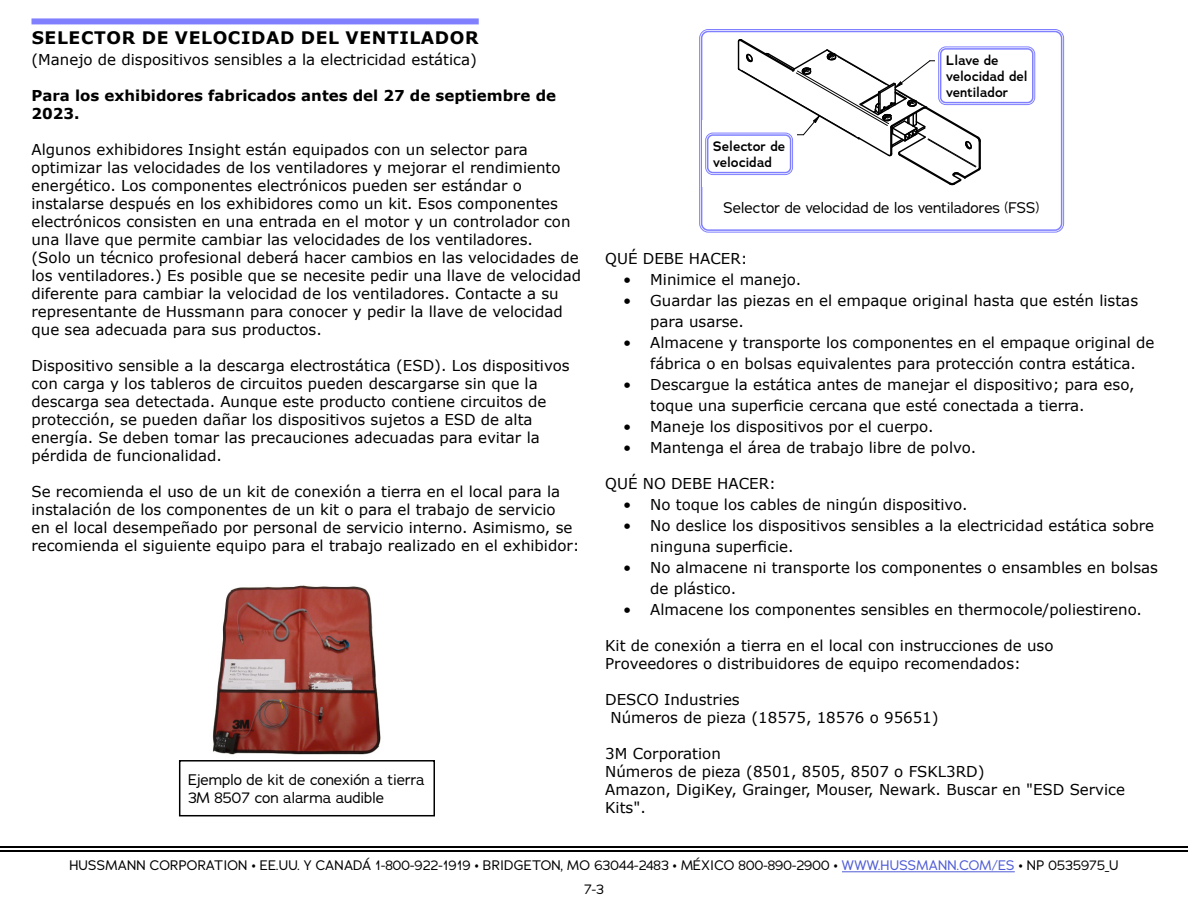
<style>
.page{position:relative;width:1188px;height:918px;background:#fff}
.page>*{position:absolute;margin:0;border:0;box-sizing:border-box;transform-origin:0 0}
.t1{font:700 17.25px "Verdana";letter-spacing:.035em;color:#000}
.Body_Text{font:15px/18px "Verdana";color:#000}
.t2{font:15px/18px "Adrianna";color:#000}
.Body_Text-2{font:700 15px/18px "Verdana";color:#000}
.t3{font:13.5px/24px "Adrianna";letter-spacing:.01em;color:#000;text-align:center}
.Call_Out{font:600 13.5px/16.2px "Adrianna";color:#000}
.s1{color:#4f5cd6}
</style>
<div class="page">
<hr style="left:842px;top:872px;width:173px;height:1px;background:#4f5cd6">
<hr style="left:0;top:846px;width:1188px;height:2px;background:#000">
<hr style="left:0;top:850px;width:1188px;height:2px;background:#000">
<img style="left:212px;top:585px;width:169px;height:170px">
<svg style="left:737px;top:39px;width:244px;height:147px"></svg>
<div style="left:699px;top:29px;width:365px;height:203px;border:1px solid #8080ff;border-radius:9px"></div>
<div style="left:701px;top:31px;width:361px;height:200px;border:2px solid #8080ff;border-radius:7px"></div>
<div style="left:179px;top:760px;width:256px;height:56px;border:2px solid #000"></div>
<div style="left:702px;top:121px;width:94px;height:66px;background:#fff"></div>
<div style="left:705px;top:133px;width:88px;height:42px;border:1px solid #8080ff;border-radius:7px"></div>
<div style="left:707px;top:134px;width:84px;height:39px;border:2px solid #8080ff;border-radius:5px"></div>
<div style="left:935px;top:43px;width:115px;height:66px;background:#fff"></div>
<div style="left:938px;top:47px;width:97px;height:58px;border:1px solid #8080ff;border-radius:7px"></div>
<div style="left:940px;top:48px;width:94px;height:55px;border:2px solid #8080ff;border-radius:5px"></div>
<div style="left:32px;top:18px;width:447px;height:6px;background:#8080ff"></div>
<p class="t1" style="left:32px;top:25px;width:448px">SELECTOR DE VELOCIDAD DEL VENTILADOR</p>
<p class="Body_Text" style="left:32px;top:50px;width:447px">(Manejo de dispositivos sensibles a la electricidad estática)</p>
<p class="Body_Text-2" style="left:32px;top:86px;width:526px">Para los exhibidores fabricados antes del 27 de septiembre de<br>2023.</p>
<p class="Body_Text" style="left:32px;top:140px;width:551px">Algunos exhibidores Insight están equipados con un selector para optimizar las velocidades de los ventiladores y mejorar el rendimiento energético. Los componentes electrónicos pueden ser estándar o instalarse después en los exhibidores como un kit. Esos componentes electrónicos consisten en una entrada en el motor y un controlador con una llave que permite cambiar las velocidades de los ventiladores.<br>(Solo un técnico profesional deberá hacer cambios en las velocidades de los ventiladores.) Es posible que se necesite pedir una llave de velocidad diferente para cambiar la velocidad de los ventiladores. Contacte a su representante de Hussmann para conocer y pedir la llave de velocidad que sea adecuada para sus productos.</p>
<p class="Body_Text" style="left:32px;top:356px;width:540px">Dispositivo sensible a la descarga electrostática (ESD). Los dispositivos con carga y los tableros de circuitos pueden descargarse sin que la descarga sea detectada. Aunque este producto contiene circuitos de protección, se pueden dañar los dispositivos sujetos a ESD de alta energía. Se deben tomar las precauciones adecuadas para evitar la pérdida de funcionalidad.</p>
<p class="Body_Text" style="left:32px;top:482px;width:550px">Se recomienda el uso de un kit de conexión a tierra en el local para la instalación de los componentes de un kit o para el trabajo de servicio<br>en el local desempeñado por personal de servicio interno. Asimismo, se recomienda el siguiente equipo para el trabajo realizado en el exhibidor:</p>
<p class="t2" style="left:188px;top:771px;width:238px">Ejemplo de kit de conexión a tierra<br>3M 8507 con alarma audible</p>
<p class="Call_Out" style="left:713px;top:138px;width:74px">Selector de velocidad</p>
<p class="Call_Out" style="left:946px;top:52px;width:83px">Llave de velocidad del ventilador</p>
<p class="t2" style="left:723px;top:199px;width:317px">Selector de velocidad de los ventiladores (FSS)</p>
<p class="Body_Text" style="left:605px;top:250px;width:144px">QUÉ DEBE HACER:</p>
<p class="Body_Text" style="left:623px;top:271px;width:180px">• Minimice el manejo.</p>
<p class="Body_Text" style="left:650px;top:290px;width:489px;line-height:21px;text-indent:-27px">• Guardar las piezas en el empaque original hasta que estén listas para usarse.</p>
<p class="Body_Text" style="left:623px;top:332px;width:533px;line-height:21px;text-align:center">• Almacene y transporte los componentes en el empaque original de fábrica o en bolsas equivalentes para protección contra estática.</p>
<p class="Body_Text" style="left:650px;top:374px;width:486px;line-height:21px;text-indent:-27px">• Descargue la estática antes de manejar el dispositivo; para eso, toque una superficie cercana que esté conectada a tierra.</p>
<p class="Body_Text" style="left:623px;top:418px;width:312px">• Maneje los dispositivos por el cuerpo.</p>
<p class="Body_Text" style="left:623px;top:439px;width:355px">• Mantenga el área de trabajo libre de polvo.</p>
<p class="Body_Text" style="left:605px;top:475px;width:172px">QUÉ NO DEBE HACER:</p>
<p class="Body_Text" style="left:623px;top:496px;width:346px">• No toque los cables de ningún dispositivo.</p>
<p class="Body_Text" style="left:650px;top:515px;width:505px;line-height:21px;text-indent:-27px">• No deslice los dispositivos sensibles a la electricidad estática sobre ninguna superficie.</p>
<p class="Body_Text" style="left:650px;top:557px;width:509px;line-height:21px;text-indent:-27px">• No almacene ni transporte los componentes o ensambles en bolsas de plástico.</p>
<p class="Body_Text" style="left:623px;top:601px;width:520px">• Almacene los componentes sensibles en thermocole/poliestireno.</p>
<p class="Body_Text" style="left:605px;top:637px;width:450px">Kit de conexión a tierra en el local con instrucciones de uso</p>
<p class="Body_Text" style="left:605px;top:655px;width:417px">Proveedores o distribuidores de equipo recomendados:</p>
<p class="Body_Text" style="left:605px;top:691px;width:136px">DESCO Industries</p>
<p class="Body_Text" style="left:611px;top:709px;width:330px">Números de pieza (18575, 18576 o 95651)</p>
<p class="Body_Text" style="left:605px;top:745px;width:117px">3M Corporation</p>
<p class="Body_Text" style="left:605px;top:763px;width:381px">Números de pieza (8501, 8505, 8507 o FSKL3RD)</p>
<p class="Body_Text" style="left:605px;top:781px;width:521px">Amazon, DigiKey, Grainger, Mouser, Newark. Buscar en "ESD Service<br>Kits".</p>
<p class="t3" style="left:69px;top:853px;width:1051px">HUSSMANN CORPORATION • EE.UU. Y CANADÁ 1-800-922-1919 • BRIDGETON, MO 63044-2483 • MÉXICO 800-890-2900 • <span class="s1">WWW.HUSSMANN.COM/ES</span> • NP 0535975_U<br>7-3</p>
</div>
